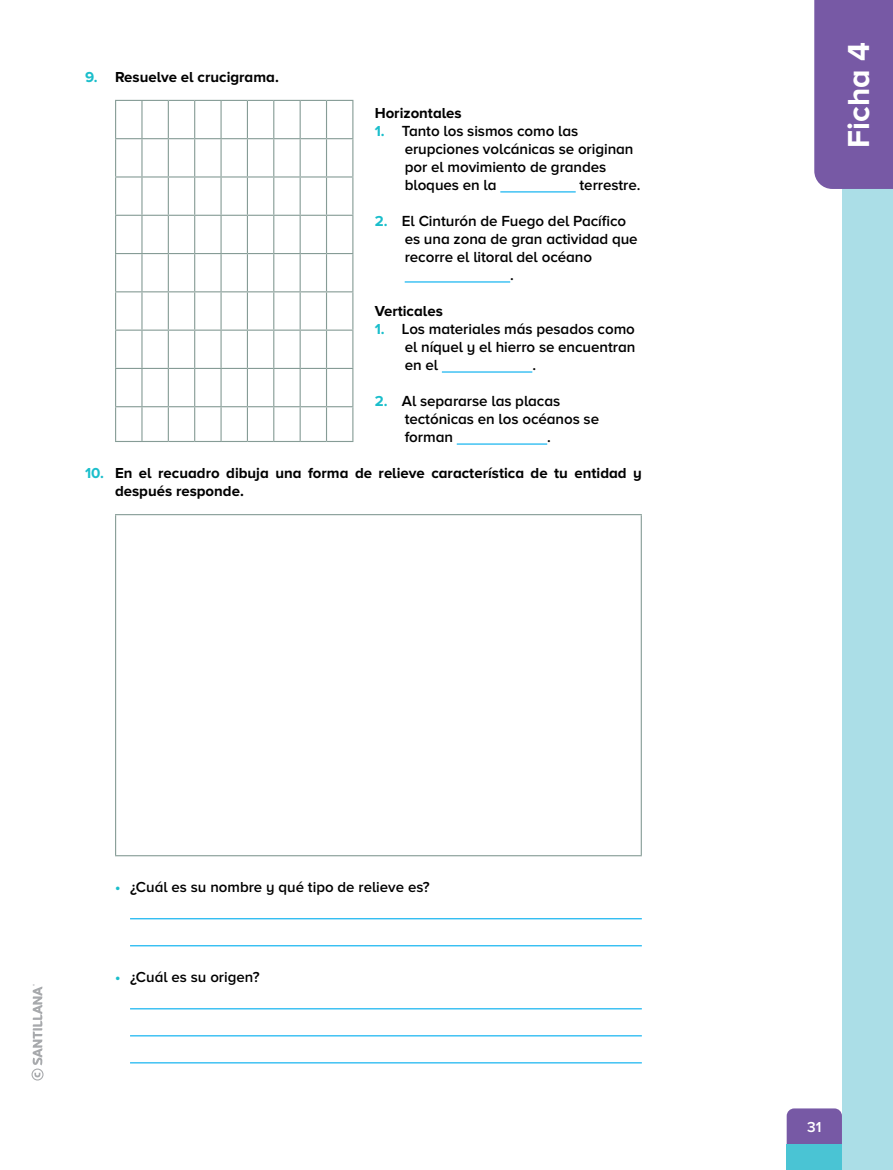
<style>
.page{position:relative;width:893px;height:1170px;background:#fff}
.page>*{position:absolute;margin:0;border:0;box-sizing:border-box;transform-origin:0 0}
.t1{font:700 31.5px "Proxima Nova A";color:#fff}
.t2{font:600 15.15px/18px "Proxima Nova A";letter-spacing:-.005em;color:#000}
.t3{font:700 15px/18px "Proxima Nova A";color:#000}
.t4{font:600 15px "Proxima Nova A";color:#000}
.t5{font:600 15px "Proxima Nova A";color:#fff}
.s1{color:#1abecb}
.s2{font-weight:700;font-size:15px;color:#1abecb}
.s3{font-weight:700;color:#1abecb}
</style>
<div class="page">
<div style="left:842px;top:0;width:51px;height:1169px;background:#abdee7"></div>
<div style="left:787px;top:1108px;width:55px;height:36px;background:#7759a5"></div>
<div style="left:787px;top:1144px;width:55px;height:25px;background:#4ac4d4"></div>
<div style="left:814px;top:0;width:79px;height:189px;background:#7759a5"></div>
<hr style="left:130px;top:918px;width:512px;height:1px;background:#00aeef">
<hr style="left:130px;top:945px;width:512px;height:1px;background:#00aeef">
<hr style="left:130px;top:1008px;width:512px;height:1px;background:#00aeef">
<hr style="left:130px;top:1035px;width:512px;height:1px;background:#00aeef">
<hr style="left:130px;top:1062px;width:512px;height:1px;background:#00aeef">
<hr style="left:115px;top:101px;width:1px;height:37px;background:#869c96">
<hr style="left:141px;top:101px;width:2px;height:37px;background:#869c96">
<hr style="left:168px;top:101px;width:1px;height:37px;background:#869c96">
<hr style="left:194px;top:101px;width:1px;height:37px;background:#869c96">
<hr style="left:220px;top:101px;width:2px;height:37px;background:#869c96">
<hr style="left:247px;top:101px;width:1px;height:37px;background:#869c96">
<hr style="left:273px;top:101px;width:1px;height:37px;background:#869c96">
<hr style="left:300px;top:101px;width:1px;height:37px;background:#869c96">
<svg style="left:115px;top:100px;width:238px;height:1px"></svg>
<hr style="left:326px;top:101px;width:1px;height:37px;background:#869c96">
<hr style="left:352px;top:101px;width:1px;height:37px;background:#869c96">
<hr style="left:115px;top:139px;width:1px;height:37px;background:#869c96">
<hr style="left:141px;top:139px;width:2px;height:37px;background:#869c96">
<hr style="left:168px;top:139px;width:1px;height:37px;background:#869c96">
<hr style="left:194px;top:139px;width:1px;height:37px;background:#869c96">
<hr style="left:220px;top:139px;width:2px;height:37px;background:#869c96">
<hr style="left:247px;top:139px;width:1px;height:37px;background:#869c96">
<hr style="left:273px;top:139px;width:1px;height:37px;background:#869c96">
<hr style="left:300px;top:139px;width:1px;height:37px;background:#869c96">
<svg style="left:115px;top:138px;width:238px;height:1px"></svg>
<hr style="left:326px;top:139px;width:1px;height:37px;background:#869c96">
<hr style="left:352px;top:139px;width:1px;height:37px;background:#869c96">
<hr style="left:115px;top:177px;width:1px;height:38px;background:#869c96">
<hr style="left:141px;top:177px;width:2px;height:38px;background:#869c96">
<hr style="left:168px;top:177px;width:1px;height:38px;background:#869c96">
<hr style="left:194px;top:177px;width:1px;height:38px;background:#869c96">
<hr style="left:220px;top:177px;width:2px;height:38px;background:#869c96">
<hr style="left:247px;top:177px;width:1px;height:38px;background:#869c96">
<hr style="left:273px;top:177px;width:1px;height:38px;background:#869c96">
<hr style="left:300px;top:177px;width:1px;height:38px;background:#869c96">
<svg style="left:115px;top:176px;width:238px;height:1px"></svg>
<hr style="left:326px;top:177px;width:1px;height:38px;background:#869c96">
<hr style="left:352px;top:177px;width:1px;height:38px;background:#869c96">
<hr style="left:115px;top:216px;width:1px;height:37px;background:#869c96">
<hr style="left:141px;top:216px;width:2px;height:37px;background:#869c96">
<hr style="left:168px;top:216px;width:1px;height:37px;background:#869c96">
<hr style="left:194px;top:216px;width:1px;height:37px;background:#869c96">
<hr style="left:220px;top:216px;width:2px;height:37px;background:#869c96">
<hr style="left:247px;top:216px;width:1px;height:37px;background:#869c96">
<hr style="left:273px;top:216px;width:1px;height:37px;background:#869c96">
<hr style="left:300px;top:216px;width:1px;height:37px;background:#869c96">
<svg style="left:115px;top:215px;width:238px;height:1px"></svg>
<hr style="left:326px;top:216px;width:1px;height:37px;background:#869c96">
<hr style="left:352px;top:216px;width:1px;height:37px;background:#869c96">
<hr style="left:115px;top:254px;width:1px;height:37px;background:#869c96">
<hr style="left:141px;top:254px;width:2px;height:37px;background:#869c96">
<hr style="left:168px;top:254px;width:1px;height:37px;background:#869c96">
<hr style="left:194px;top:254px;width:1px;height:37px;background:#869c96">
<hr style="left:220px;top:254px;width:2px;height:37px;background:#869c96">
<hr style="left:247px;top:254px;width:1px;height:37px;background:#869c96">
<hr style="left:273px;top:254px;width:1px;height:37px;background:#869c96">
<hr style="left:300px;top:254px;width:1px;height:37px;background:#869c96">
<svg style="left:115px;top:253px;width:238px;height:1px"></svg>
<hr style="left:326px;top:254px;width:1px;height:37px;background:#869c96">
<hr style="left:352px;top:254px;width:1px;height:37px;background:#869c96">
<hr style="left:115px;top:292px;width:1px;height:37px;background:#869c96">
<hr style="left:141px;top:292px;width:2px;height:37px;background:#869c96">
<hr style="left:168px;top:292px;width:1px;height:37px;background:#869c96">
<hr style="left:194px;top:292px;width:1px;height:37px;background:#869c96">
<hr style="left:220px;top:292px;width:2px;height:37px;background:#869c96">
<hr style="left:247px;top:292px;width:1px;height:37px;background:#869c96">
<hr style="left:273px;top:292px;width:1px;height:37px;background:#869c96">
<hr style="left:300px;top:292px;width:1px;height:37px;background:#869c96">
<svg style="left:115px;top:291px;width:238px;height:1px"></svg>
<hr style="left:326px;top:292px;width:1px;height:37px;background:#869c96">
<hr style="left:352px;top:292px;width:1px;height:37px;background:#869c96">
<hr style="left:115px;top:329px;width:27px;height:2px;background:#869c96">
<hr style="left:115px;top:331px;width:1px;height:37px;background:#869c96">
<hr style="left:142px;top:329px;width:26px;height:2px;background:#869c96">
<hr style="left:141px;top:331px;width:2px;height:37px;background:#869c96">
<hr style="left:168px;top:329px;width:27px;height:2px;background:#869c96">
<hr style="left:168px;top:331px;width:1px;height:37px;background:#869c96">
<hr style="left:195px;top:329px;width:26px;height:2px;background:#869c96">
<hr style="left:194px;top:331px;width:1px;height:37px;background:#869c96">
<hr style="left:221px;top:329px;width:26px;height:2px;background:#869c96">
<hr style="left:220px;top:331px;width:2px;height:37px;background:#869c96">
<hr style="left:247px;top:329px;width:27px;height:2px;background:#869c96">
<hr style="left:247px;top:331px;width:1px;height:37px;background:#869c96">
<hr style="left:274px;top:329px;width:26px;height:2px;background:#869c96">
<hr style="left:273px;top:331px;width:1px;height:37px;background:#869c96">
<hr style="left:300px;top:329px;width:26px;height:2px;background:#869c96">
<hr style="left:300px;top:331px;width:1px;height:37px;background:#869c96">
<hr style="left:326px;top:329px;width:27px;height:2px;background:#869c96">
<hr style="left:326px;top:331px;width:1px;height:37px;background:#869c96">
<hr style="left:352px;top:331px;width:1px;height:37px;background:#869c96">
<hr style="left:115px;top:369px;width:1px;height:37px;background:#869c96">
<hr style="left:141px;top:369px;width:2px;height:37px;background:#869c96">
<hr style="left:168px;top:369px;width:1px;height:37px;background:#869c96">
<hr style="left:194px;top:369px;width:1px;height:37px;background:#869c96">
<hr style="left:220px;top:369px;width:2px;height:37px;background:#869c96">
<hr style="left:247px;top:369px;width:1px;height:37px;background:#869c96">
<hr style="left:273px;top:369px;width:1px;height:37px;background:#869c96">
<hr style="left:300px;top:369px;width:1px;height:37px;background:#869c96">
<svg style="left:115px;top:368px;width:238px;height:1px"></svg>
<hr style="left:326px;top:369px;width:1px;height:37px;background:#869c96">
<hr style="left:352px;top:369px;width:1px;height:37px;background:#869c96">
<hr style="left:115px;top:407px;width:1px;height:34px;background:#869c96">
<hr style="left:141px;top:407px;width:2px;height:34px;background:#869c96">
<hr style="left:168px;top:407px;width:1px;height:34px;background:#869c96">
<hr style="left:194px;top:407px;width:1px;height:34px;background:#869c96">
<hr style="left:220px;top:407px;width:2px;height:34px;background:#869c96">
<hr style="left:247px;top:407px;width:1px;height:34px;background:#869c96">
<hr style="left:273px;top:407px;width:1px;height:34px;background:#869c96">
<hr style="left:300px;top:407px;width:1px;height:34px;background:#869c96">
<svg style="left:115px;top:406px;width:238px;height:1px"></svg>
<hr style="left:326px;top:407px;width:1px;height:34px;background:#869c96">
<hr style="left:352px;top:407px;width:1px;height:34px;background:#869c96">
<svg style="left:115px;top:441px;width:238px;height:1px"></svg>
<hr style="left:115px;top:515px;width:1px;height:340px;background:#869c96">
<hr style="left:641px;top:515px;width:1px;height:340px;background:#869c96">
<hr style="left:115px;top:855px;width:527px;height:1px;background:#869c96">
<hr style="left:115px;top:514px;width:527px;height:1px;background:#869c96">
<hr style="left:500px;top:191px;width:76px;height:1px;background:#00aeef">
<hr style="left:405px;top:281px;width:105px;height:1px;background:#00aeef">
<hr style="left:442px;top:371px;width:90px;height:1px;background:#00aeef">
<hr style="left:457px;top:443px;width:90px;height:1px;background:#00aeef">
<svg style="left:32px;top:984px;width:12px;height:96px"></svg>
<p class="t3" style="left:85px;top:68px;width:195px"><span class="s1">9.</span> Resuelve el crucigrama.</p>
<p class="t3" style="left:375px;top:104px;width:89px">Horizontales</p>
<p class="t2" style="left:405px;top:121px;width:230px;text-indent:-30px"><span class="s2">1.</span> Tanto los sismos como las erupciones volcánicas se originan por el movimiento de grandes bloques en la</p>
<p class="t2" style="left:579px;top:175px;width:62px">terrestre.</p>
<p class="t2" style="left:375px;top:211px;width:253px"><span class="s2">2.</span> El Cinturón de Fuego del Pacífico</p>
<p class="t2" style="left:405px;top:229px;width:234px">es una zona de gran actividad que</p>
<p class="t2" style="left:405px;top:247px;width:189px">recorre el litoral del océano</p>
<p class="t2" style="left:510px;top:265px;width:5px">.</p>
<p class="t3" style="left:375px;top:302px;width:70px">Verticales</p>
<p class="t2" style="left:405px;top:319px;width:232px;text-align:justify;text-indent:-30px"><span class="s2">1.</span> Los materiales más pesados como el níquel y el hierro se encuentran en el</p>
<p class="t2" style="left:532px;top:355px;width:5px">.</p>
<p class="t2" style="left:405px;top:391px;width:196px;text-indent:-30px"><span class="s2">2.</span> Al separarse las placas tectónicas en los océanos se forman</p>
<p class="t2" style="left:547px;top:427px;width:5px">.</p>
<p class="t3" style="left:115px;top:464px;width:528px;text-indent:-30px"><span class="s1">10.</span> En el recuadro dibuja una forma de relieve característica de tu entidad y después responde.</p>
<p class="t4" style="left:115px;top:878px;width:316px"><span class="s3">•</span> ¿Cuál es su nombre y qué tipo de relieve es?</p>
<p class="t4" style="left:115px;top:968px;width:146px"><span class="s3">•</span> ¿Cuál es su origen?</p>
<h1 class="t1" style="left:841px;top:148px;width:107px;rotate:-90deg">Ficha 4</h1>
<p class="t5" style="left:807px;top:1118px;width:16px">31</p>
</div>
